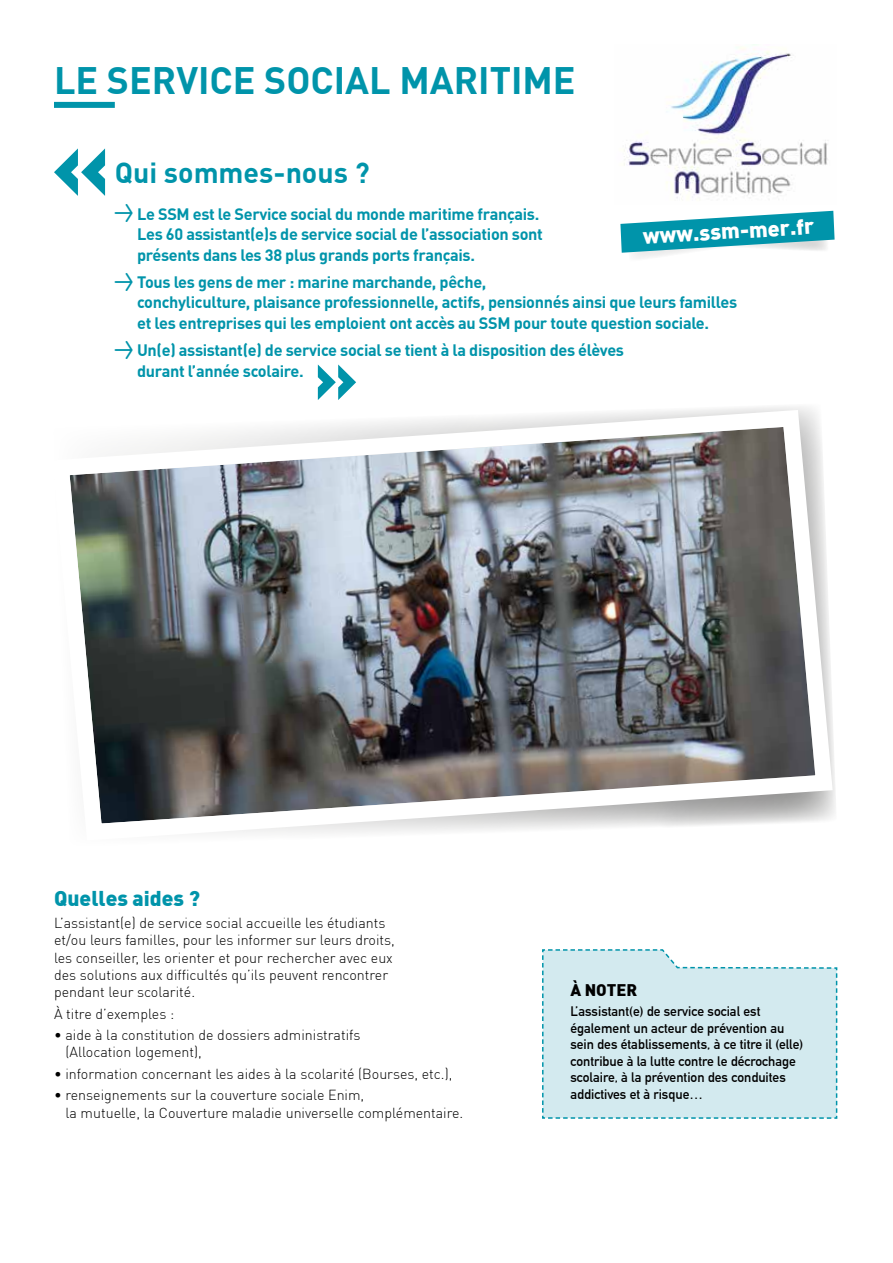
<style>
.page{position:relative;width:893px;height:1263px;background:#fff}
.page>*{position:absolute;margin:0;border:0;box-sizing:border-box;transform-origin:0 0}
.t1{font:700 37.5px "DIN Pro";color:#0094aa}
.t2{font:700 28.5px "DIN Pro";color:#0094aa}
.t3{font:900 21.45px "DIN";color:#fff}
.t4{font:900 21px "DIN";color:#0094aa}
.t5{font:900 16.5px "DIN";color:#000}
.t6{font:700 16.2px/21px "DIN Pro";letter-spacing:-.02em;color:#0094aa}
.t7{font:300 14.25px/17.2px "DIN Pro";color:#000}
.t8{font:700 13.5px/16.5px "DIN Alternate";color:#000}
.s1{font-family:"Arrowstfb";font-weight:400;font-size:21.9px}
</style>
<div class="page">
<svg style="left:318px;top:364px;width:38px;height:36px"></svg>
<img style="left:624px;top:47px;width:204px;height:153px">
<svg style="left:620px;top:211px;width:215px;height:47px"></svg>
<svg style="left:54px;top:148px;width:51px;height:48px"></svg>
<svg style="left:542px;top:949px;width:296px;height:170px;background:#d2e9ee"></svg>
<img style="left:69px;top:406px;width:767px;height:428px">
<div style="left:54px;top:102px;width:61px;height:6px;background:#0094aa"></div>
<h1 class="t1" style="left:54px;top:56px;width:523px">LE SERVICE SOCIAL MARITIME</h1>
<h2 class="t2" style="left:115px;top:154px;width:256px">Qui sommes-nous ?</h2>
<p class="t6" style="left:115px;top:204px;width:430px;line-height:19.5px;text-align:right"><span class="s1">S</span> Le SSM est le Service social du monde maritime français.<br>Les 60 assistant(e)s de service social de l’association sont</p>
<p class="t6" style="left:115px;top:240px;width:373px;line-height:27.6px;text-indent:22px">présents dans les 38 plus grands ports français.<br><span class="s1">S</span> Tous les gens de mer : marine marchande, pêche,</p>
<p class="t6" style="left:137px;top:291px;width:601px">conchyliculture, plaisance professionnelle, actifs, pensionnés ainsi que leurs familles et les entreprises qui les emploient ont accès au SSM pour toute question sociale.</p>
<p class="t6" style="left:137px;top:339px;width:488px;text-indent:-22px"><span class="s1">S</span> Un(e) assistant(e) de service social se tient à la disposition des élèves durant l’année scolaire.</p>
<h3 class="t3" style="left:642px;top:221px;width:173px;rotate:-3deg">www.ssm-mer.fr</h3>
<h3 class="t4" style="left:54px;top:885px;width:148px">Quelles aides ?</h3>
<p class="t7" style="left:54px;top:914px;width:342px">L’assistant(e) de service social accueille les étudiants et/ou leurs familles, pour les informer sur leurs droits, les conseiller, les orienter et pour rechercher avec eux des solutions aux difficultés qu’ils peuvent rencontrer pendant leur scolarité.</p>
<p class="t7" style="left:54px;top:1004px;width:122px">À titre d’exemples :</p>
<p class="t7" style="left:65px;top:1026px;width:297px;text-indent:-11px">• aide à la constitution de dossiers administratifs (Allocation logement),</p>
<p class="t7" style="left:54px;top:1065px;width:400px">• information concernant les aides à la scolarité (Bourses, etc.),</p>
<p class="t7" style="left:65px;top:1086px;width:399px;text-indent:-11px">• renseignements sur la couverture sociale Enim,<br>la mutuelle, la Couverture maladie universelle complémentaire.</p>
<p class="t5" style="left:570px;top:979px;width:68px">À NOTER</p>
<p class="t8" style="left:570px;top:1002px;width:234px">L’assistant(e) de service social est également un acteur de prévention au sein des établissements, à ce titre il (elle) contribue à la lutte contre le décrochage scolaire, à la prévention des conduites addictives et à risque…</p>
</div>
